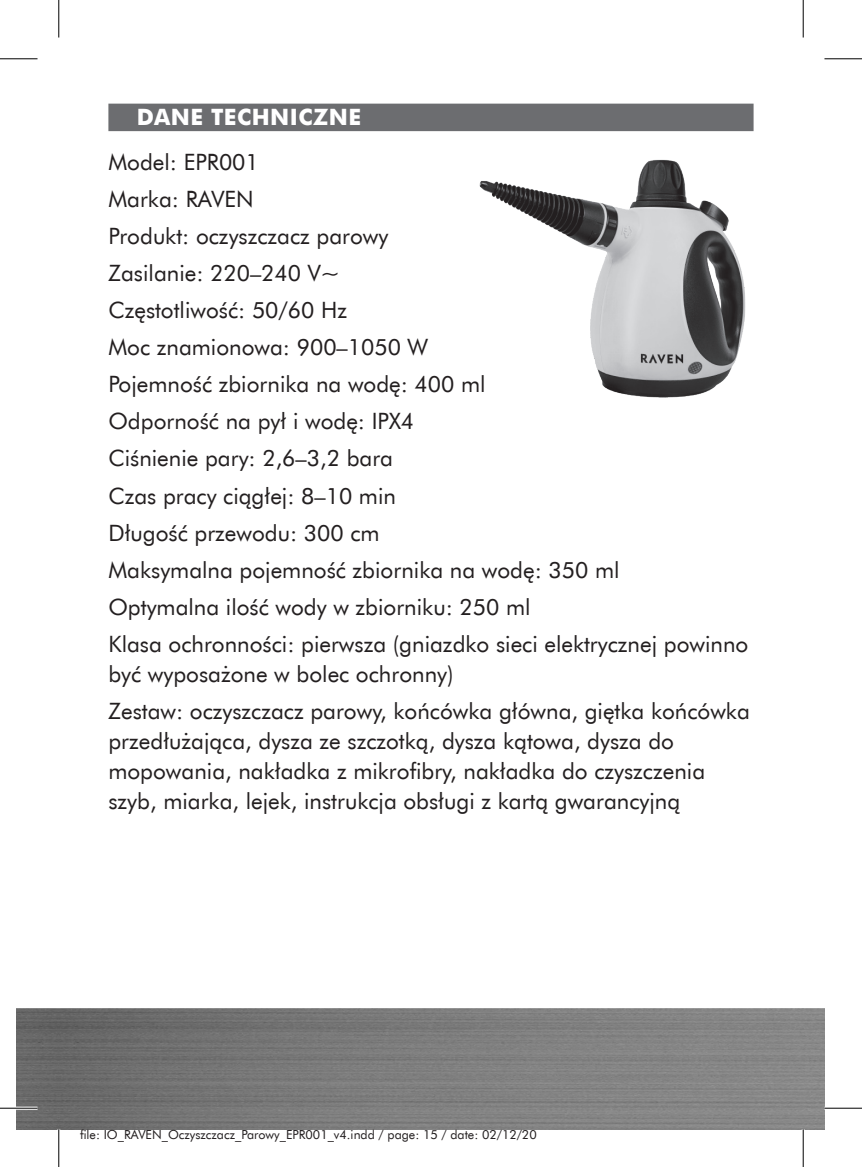
<style>
.page{position:relative;width:862px;height:1167px;background:#fff}
.page>*{position:absolute;margin:0;border:0;box-sizing:border-box;transform-origin:0 0}
.t1{font:22.5px/37px "Futura EU";color:#231f20}
.t2{font:700 22.5px "Futura EU";letter-spacing:.02em;color:#fff}
.t3{font:12.5px "Futura EU";color:#231f20}
</style>
<div class="page">
<img style="left:16px;top:1008px;width:808px;height:121px">
<div style="left:108px;top:104px;width:645px;height:27px;background:#6c6d70"></div>
<img style="left:479px;top:159px;width:267px;height:239px">
<hr style="left:0;top:1106px;width:38px;height:3px;background:#fff">
<hr style="left:0;top:58px;width:38px;height:1px;background:#000">
<hr style="left:824px;top:58px;width:38px;height:1px;background:#000">
<hr style="left:0;top:1107px;width:38px;height:1px;background:#000">
<hr style="left:824px;top:1107px;width:38px;height:1px;background:#000">
<hr style="left:58px;top:0;width:1px;height:37px;background:#000">
<hr style="left:58px;top:1129px;width:1px;height:37px;background:#000">
<hr style="left:802px;top:0;width:1px;height:37px;background:#000">
<hr style="left:802px;top:1129px;width:1px;height:37px;background:#000">
<p class="t2" style="left:137px;top:103px;width:226px">DANE TECHNICZNE</p>
<p class="t1" style="left:108px;top:144px;width:641px">Model: EPR001<br>Marka: RAVEN<br>Produkt: oczyszczacz parowy<br>Zasilanie: 220–240 V~<br>Częstotliwość: 50/60 Hz<br>Moc znamionowa: 900–1050 W<br>Pojemność zbiornika na wodę: 400 ml<br>Odporność na pył i wodę: IPX4<br>Ciśnienie pary: 2,6–3,2 bara<br>Czas pracy ciągłej: 8–10 min<br>Długość przewodu: 300 cm<br>Maksymalna pojemność zbiornika na wodę: 350 ml<br>Optymalna ilość wody w zbiorniku: 250 ml<br>Klasa ochronności: pierwsza (gniazdko sieci elektrycznej powinno</p>
<p class="t1" style="left:108px;top:656px;width:643px">być wyposażone w bolec ochronny)<br>Zestaw: oczyszczacz parowy, końcówka główna, giętka końcówka</p>
<p class="t1" style="left:108px;top:726px;width:598px;line-height:30px">przedłużająca, dysza ze szczotką, dysza kątowa, dysza do mopowania, nakładka z mikrofibry, nakładka do czyszczenia szyb, miarka, lejek, instrukcja obsługi z kartą gwarancyjną</p>
<p class="t3" style="left:80px;top:1126px;width:458px">file: IO_RAVEN_Oczyszczacz_Parowy_EPR001_v4.indd / page: 15 / date: 02/12/20</p>
</div>
